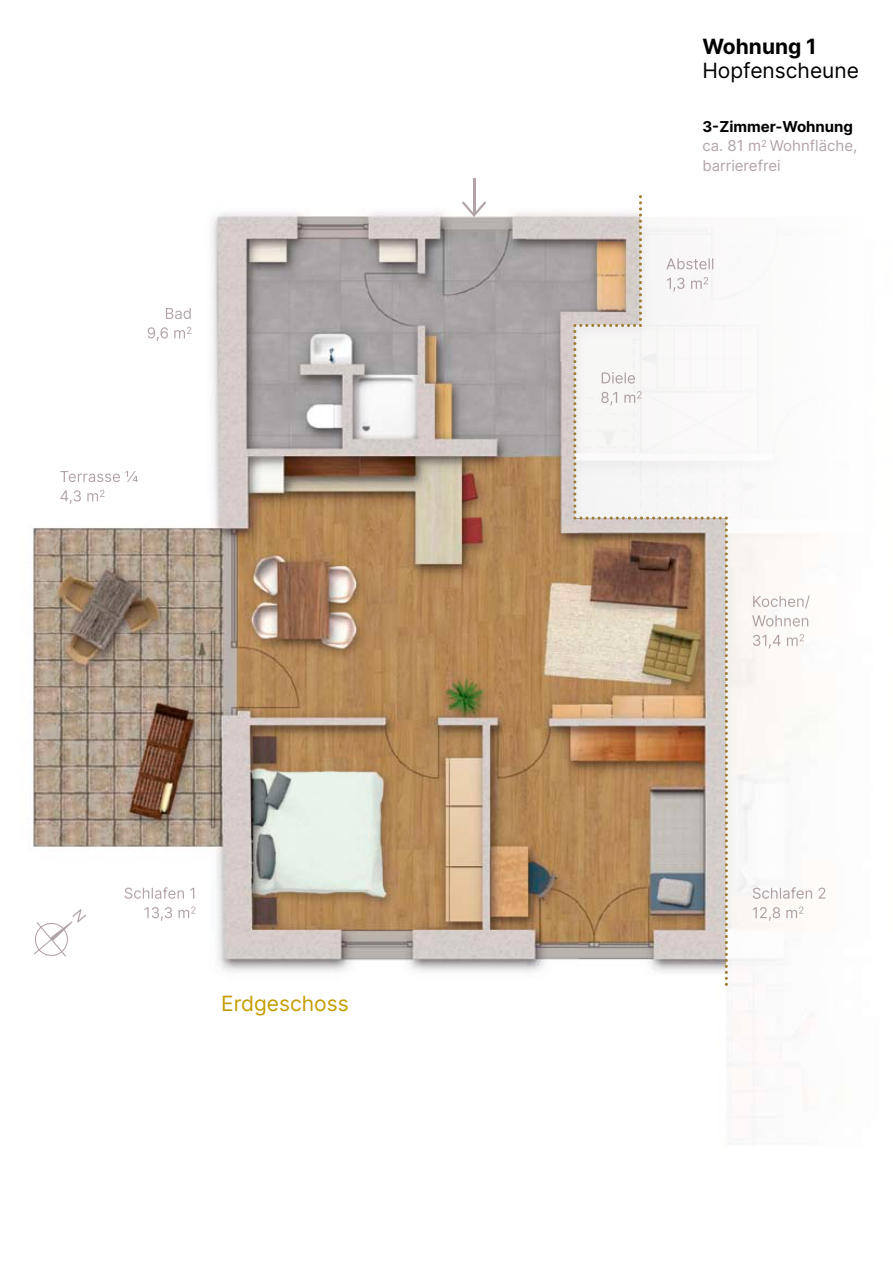
<style>
.page{position:relative;width:893px;height:1263px;background:#fff}
.page>*{position:absolute;margin:0;border:0;box-sizing:border-box;transform-origin:0 0}
.t1{font:21px "Inter";color:#000}
.t2{font:21px "Inter";color:#c59d00}
.t3{font:700 21px "Inter";color:#000}
.t4{font:15px/19.5px "Inter";color:#b2a4a6}
.s1{font-weight:700;color:#000}
</style>
<div class="page">
<img style="left:29px;top:178px;width:497px;height:794px">
<img style="left:526px;top:212px;width:47px;height:149px">
<img style="left:526px;top:361px;width:47px;height:612px">
<svg style="left:33px;top:909px;width:53px;height:49px"></svg>
<img style="left:166px;top:308px;width:25px;height:11px">
<img style="left:148px;top:327px;width:37px;height:14px">
<svg style="left:187px;top:327px;width:4px;height:7px"></svg>
<img style="left:125px;top:887px;width:69px;height:12px">
<img style="left:145px;top:907px;width:44px;height:14px">
<svg style="left:191px;top:906px;width:5px;height:8px"></svg>
<svg style="left:462px;top:201px;width:24px;height:16px"></svg>
<hr style="left:473px;top:178px;width:2px;height:37px;background:#b2a4a6">
<img style="left:753px;top:595px;width:57px;height:13px">
<img style="left:752px;top:615px;width:56px;height:11px">
<img style="left:753px;top:635px;width:45px;height:13px">
<svg style="left:799px;top:634px;width:5px;height:7px"></svg>
<img style="left:753px;top:887px;width:72px;height:12px">
<img style="left:753px;top:907px;width:44px;height:14px">
<svg style="left:799px;top:906px;width:4px;height:8px"></svg>
<img style="left:60px;top:471px;width:78px;height:11px">
<img style="left:60px;top:490px;width:38px;height:14px">
<svg style="left:100px;top:490px;width:4px;height:7px"></svg>
<img style="left:573px;top:195px;width:155px;height:791px">
<h1 class="t2" style="left:221px;top:988px;width:129px">Erdgeschoss</h1>
<h1 class="t3" style="left:702px;top:31px;width:116px">Wohnung 1</h1>
<h1 class="t1" style="left:702px;top:55px;width:158px">Hopfenscheune</h1>
<p class="t4" style="left:702px;top:116px;width:156px"><span class="s1">3-Zimmer-Wohnung </span>ca. 81 m<sup>2</sup> Wohnfläche, barrierefrei</p>
</div>
